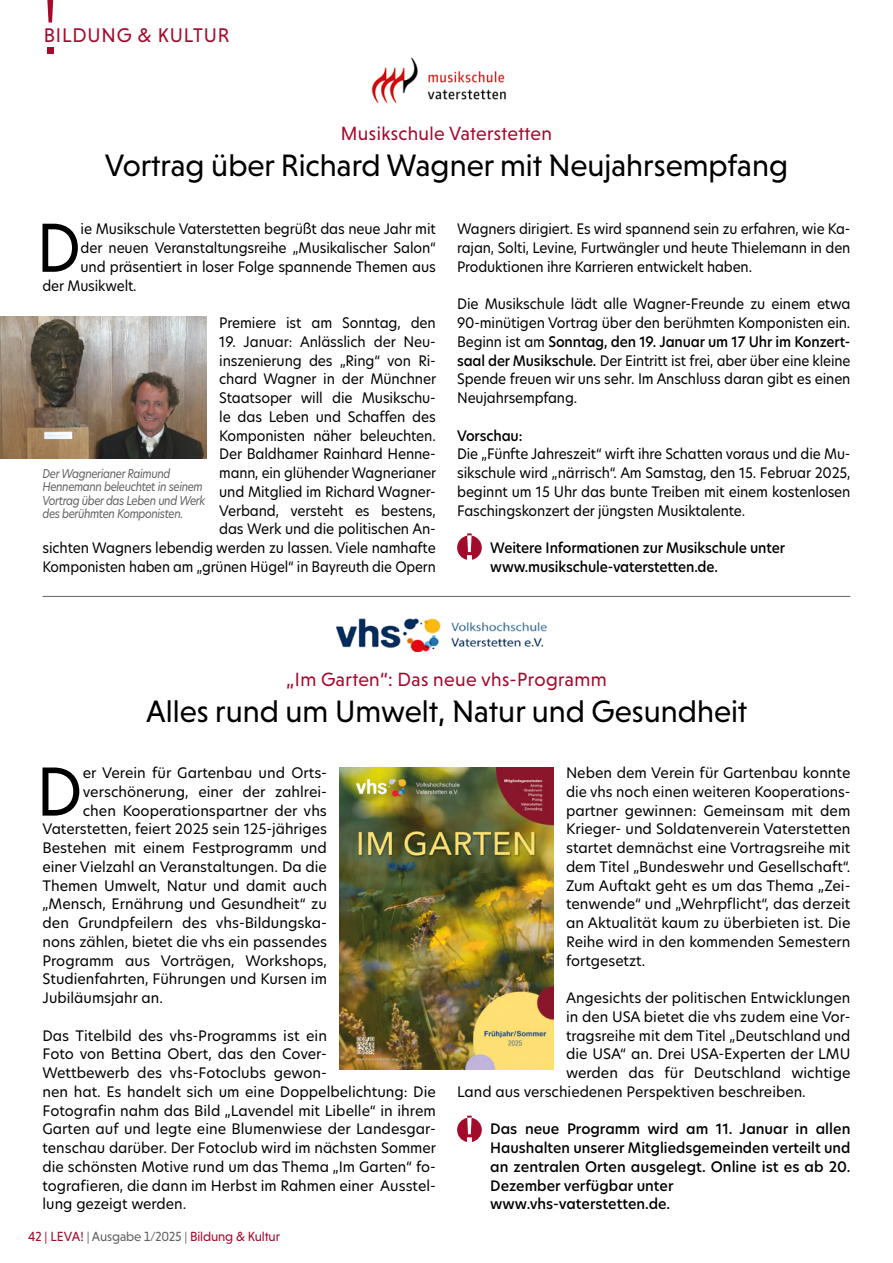
<style>
.page{position:relative;width:893px;height:1263px;background:#fff}
.page>*{position:absolute;margin:0;border:0;box-sizing:border-box;transform-origin:0 0}
.t1{font:64.65px "New Hero";color:#000;scale:.95 1}
.t2{font:64.65px "New Hero";color:#000}
.t3{font:31.5px "Niveau Grotesk";color:#000}
.t4{font:20.1px "Niveau Grotesk";letter-spacing:.045em;color:#a40a2b}
.t5{font:19.5px "Niveau Grotesk";letter-spacing:.02em;color:#a40a2b}
.t6{font:14.25px/18.8px "New Hero";color:#000}
.t7{font:14.25px/18.8px "New Hero";color:#000;text-align:right;scale:.96 1}
.t8{font:14.25px/18.8px "New Hero";color:#000;text-align:justify;scale:.95 1}
.t9{font:500 14.25px/18.8px "New Hero";color:#000}
.t10{font:500 14.25px/18.8px "New Hero";color:#000;scale:.95 1}
.t11{font:13.5px "Niveau Grotesk";letter-spacing:-.01em;color:#a40a2b}
.t12{font:italic 12px/13.5px "New Hero";letter-spacing:-.04em;color:#636362;scale:.89 1}
.s1{font-weight:500}
.s2{color:#701a34}
.s3{color:#636362}
</style>
<div class="page">
<img style="left:336px;top:618px;width:212px;height:33px">
<svg style="left:457px;top:1116px;width:25px;height:26px"></svg>
<img style="left:371px;top:57px;width:135px;height:47px">
<img style="left:0;top:317px;width:206px;height:141px">
<svg style="left:457px;top:533px;width:25px;height:27px"></svg>
<hr style="left:43px;top:596px;width:807px;height:1px;background:#636362">
<img style="left:340px;top:768px;width:213px;height:302px">
<svg style="left:47px;top:0;width:6px;height:23px"></svg>
<div style="left:47px;top:47px;width:7px;height:7px;background:#a40a2b"></div>
<h3 class="t4" style="left:44px;top:23px;width:187px">BILDUNG &amp; KULTUR</h3>
<h3 class="t5" style="left:341px;top:122px;width:213px">Musikschule Vaterstetten</h3>
<h2 class="t3" style="left:105px;top:147px;width:685px">Vortrag über Richard Wagner mit Neujahrsempfang</h2>
<h1 class="t1" style="left:36px;top:204px;width:49px">D</h1>
<p class="t7" style="left:81px;top:219px;width:372px">ie Musikschule Vaterstetten begrüßt das neue Jahr mit</p>
<p class="t7" style="left:81px;top:238px;width:372px">der neuen Veranstaltungsreihe „Musikalischer Salon“</p>
<p class="t7" style="left:81px;top:257px;width:372px">und präsentiert in loser Folge spannende Themen aus</p>
<p class="t8" style="left:43px;top:276px;width:101px">der Musikwelt.</p>
<p class="t7" style="left:219px;top:313px;width:227px">Premiere ist am Sonntag, den</p>
<p class="t7" style="left:43px;top:332px;width:412px">19. Januar: Anlässlich der Neu-<br>inszenierung des „Ring“ von Ri-<br>chard Wagner in der Münchner<br>Staatsoper will die Musikschu-<br>le das Leben und Schaffen des<br>Komponisten näher beleuchten.<br>Der Baldhamer Rainhard Henne-<br>mann, ein glühender Wagnerianer<br>und Mitglied im Richard Wagner-<br>Verband, versteht es bestens,<br>das Werk und die politischen An-<br>sichten Wagners lebendig werden zu lassen. Viele namhafte Komponisten haben am „grünen Hügel“ in Bayreuth die Opern</p>
<p class="t12" style="left:43px;top:467px;width:184px">Der Wagnerianer Raimund<br>Hennemann beleuchtet in seinem<br>Vortrag über das Leben und Werk des berühmten Komponisten.</p>
<p class="t8" style="left:457px;top:219px;width:416px">Wagners dirigiert. Es wird spannend sein zu erfahren, wie Ka&shy;rajan, Solti, Levine, Furtwängler und heute Thielemann in den Produktionen ihre Karrieren entwickelt haben.</p>
<p class="t7" style="left:457px;top:294px;width:411px;text-align:justify">Die Musikschule lädt alle Wagner-Freunde zu einem etwa 90-minütigen Vortrag über den berühmten Komponisten ein.<br>Beginn ist am <span class="s1">Sonntag, den 19. Januar um 17 Uhr im Konzert&shy;saal der Musikschule.</span> Der Eintritt ist frei, aber über eine kleine Spende freuen wir uns sehr. Im Anschluss daran gibt es einen Neujahrsempfang.</p>
<p class="t10" style="left:457px;top:426px;width:70px">Vorschau:</p>
<p class="t8" style="left:457px;top:444px;width:416px">Die „Fünfte Jahreszeit“ wirft ihre Schatten voraus und die Mu&shy;sikschule wird „närrisch“. Am Samstag, den 15. Februar 2025, beginnt um 15 Uhr das bunte Treiben mit einem kostenlosen Faschingskonzert der jüngsten Musiktalente.</p>
<p class="t10" style="left:490px;top:538px;width:312px">Weitere Informationen zur Musikschule unter www.musikschule-vaterstetten.de.</p>
<h3 class="t5" style="left:286px;top:668px;width:322px">„Im Garten“: Das neue vhs-Programm</h3>
<h2 class="t3" style="left:146px;top:693px;width:603px">Alles rund um Umwelt, Natur und Gesundheit</h2>
<h1 class="t2" style="left:36px;top:748px;width:48px">D</h1>
<p class="t6" style="left:83px;top:763px;width:246px">er Verein für Gartenbau und Orts-</p>
<p class="t6" style="left:83px;top:782px;width:246px">verschönerung, einer der zahlrei-</p>
<p class="t6" style="left:83px;top:801px;width:246px">chen Kooperationspartner der vhs</p>
<p class="t6" style="left:43px;top:819px;width:286px">Vaterstetten, feiert 2025 sein 125-jähriges</p>
<p class="t6" style="left:43px;top:838px;width:286px">Bestehen mit einem Festprogramm und</p>
<p class="t6" style="left:43px;top:857px;width:286px">einer Vielzahl an Veranstaltungen. Da die</p>
<p class="t6" style="left:43px;top:876px;width:286px">Themen Umwelt, Natur und damit auch</p>
<p class="t6" style="left:43px;top:894px;width:286px">„Mensch, Ernährung und Gesundheit“ zu</p>
<p class="t6" style="left:43px;top:913px;width:286px">den Grundpfeilern des vhs-Bildungska-</p>
<p class="t6" style="left:43px;top:932px;width:286px">nons zählen, bietet die vhs ein passendes</p>
<p class="t6" style="left:43px;top:951px;width:286px">Programm aus Vorträgen, Workshops,</p>
<p class="t6" style="left:43px;top:969px;width:286px">Studienfahrten, Führungen und Kursen im</p>
<p class="t6" style="left:43px;top:988px;width:122px">Jubiläumsjahr an.</p>
<p class="t6" style="left:43px;top:1026px;width:395px">Das Titelbild des vhs-Programms ist ein<br>Foto von Bettina Obert, das den Cover-<br>Wettbewerb des vhs-Fotoclubs gewon-<br>nen hat. Es handelt sich um eine Doppelbelichtung: Die Fotografin nahm das Bild „Lavendel mit Libelle“ in ihrem Garten auf und legte eine Blumenwiese der Landesgar&shy;tenschau darüber. Der Fotoclub wird im nächsten Sommer die schönsten Motive rund um das Thema „Im Garten“ fo&shy;tografieren, die dann im Herbst im Rahmen einer Ausstel&shy;lung gezeigt werden.</p>
<p class="t11" style="left:28px;top:1229px;width:253px">42 | LEVA<span class="s2">!</span> <span class="s3">| Ausgabe 1/2025 |</span> Bildung &amp; Kultur</p>
<p class="t6" style="left:566px;top:763px;width:286px;text-align:justify">Neben dem Verein für Gartenbau konnte die vhs noch einen weiteren Kooperations&shy;partner gewinnen: Gemeinsam mit dem Krieger- und Soldatenverein Vaterstetten startet demnächst eine Vortragsreihe mit dem Titel „Bundeswehr und Gesellschaft“.<br>Zum Auftakt geht es um das Thema „Zei&shy;tenwende“ und „Wehrpflicht“, das derzeit an Aktualität kaum zu überbieten ist. Die Reihe wird in den kommenden Semestern fortgesetzt.</p>
<p class="t6" style="left:566px;top:988px;width:286px">Angesichts der politischen Entwicklungen</p>
<p class="t6" style="left:566px;top:1007px;width:286px">in den USA bietet die vhs zudem eine Vor-</p>
<p class="t6" style="left:566px;top:1026px;width:286px">tragsreihe mit dem Titel „Deutschland und</p>
<p class="t6" style="left:566px;top:1044px;width:286px">die USA“ an. Drei USA-Experten der LMU</p>
<p class="t6" style="left:566px;top:1063px;width:286px">werden das für Deutschland wichtige</p>
<p class="t6" style="left:457px;top:1082px;width:350px">Land aus verschiedenen Perspektiven beschreiben.</p>
<p class="t9" style="left:490px;top:1120px;width:362px">Das neue Programm wird am 11. Januar in allen Haushalten unserer Mitgliedsgemeinden verteilt und an zentralen Orten ausgelegt. Online ist es ab 20.<br>Dezember verfügbar unter www.vhs-vaterstetten.de.</p>
</div>
